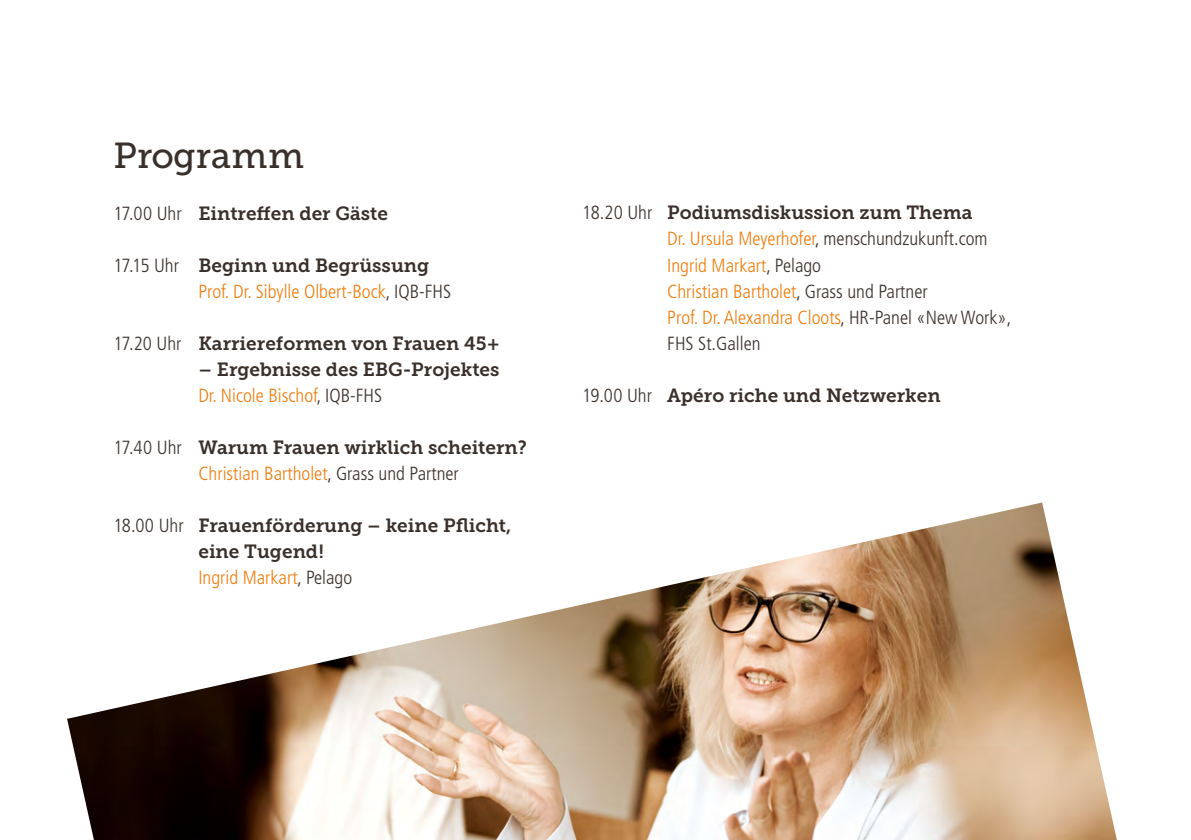
<style>
.page{position:relative;width:1191px;height:840px;background:#fff}
.page>*{position:absolute;margin:0;border:0;box-sizing:border-box;transform-origin:0 0}
._01_Headline_Museo_1{font:36px "Museo Slab 500";letter-spacing:.005em;color:#3a302b}
.f_Grundschrift{font:19px/26px "Museo Slab 700";color:#3a302b}
.f_Grundschrift-2{font:300 condensed 19px "Frutiger";color:#ef7c0c}
.f_Grundschrift-3{font:300 condensed 19px/26px "Frutiger";color:#3a302b}
.s1{font-family:"Frutiger";font-weight:300;font-stretch:condensed}
.s2{color:#3a302b}
.s3{font-family:"Frutiger";font-weight:300;font-stretch:condensed;color:#ef7c0c}
.s4{color:#ef7c0c}
</style>
<div class="page">
<img style="left:67px;top:502px;width:1049px;height:337px">
<p class="_01_Headline_Museo_1" style="left:113px;top:135px;width:192px">Programm</p>
<p class="f_Grundschrift" style="left:113px;top:200px;width:276px"><span class="s1">17.00 Uhr</span> Eintreffen der Gäste</p>
<p class="f_Grundschrift" style="left:113px;top:252px;width:317px"><span class="s1">17.15 Uhr</span> Beginn und Begrüssung</p>
<p class="f_Grundschrift-2" style="left:198px;top:280px;width:254px">Prof. Dr. Sibylle Olbert-Bock<span class="s2">, IQB-FHS</span></p>
<p class="f_Grundschrift" style="left:113px;top:330px;width:387px"><span class="s1">17.20 Uhr</span> Karriereformen von Frauen 45+</p>
<p class="f_Grundschrift" style="left:198px;top:356px;width:303px">– Ergebnisse des EBG-Projektes<br><span class="s3">Dr. Nicole Bischof</span><span class="s1">, IQB-FHS</span></p>
<p class="f_Grundschrift" style="left:113px;top:434px;width:415px"><span class="s1">17.40 Uhr</span> Warum Frauen wirklich scheitern?</p>
<p class="f_Grundschrift-2" style="left:198px;top:462px;width:262px">Christian Bartholet<span class="s2">, Grass und Partner</span></p>
<p class="f_Grundschrift" style="left:198px;top:512px;width:314px;text-indent:-85px"><span class="s1">18.00 Uhr</span> Frauenförderung – keine Pflicht, eine Tugend!</p>
<p class="f_Grundschrift-2" style="left:198px;top:566px;width:155px">Ingrid Markart<span class="s2">, Pelago</span></p>
<p class="f_Grundschrift" style="left:582px;top:200px;width:392px"><span class="s1">18.20 Uhr</span> Podiumsdiskussion zum Thema</p>
<p class="f_Grundschrift-3" style="left:667px;top:226px;width:322px"><span class="s4">Dr. Ursula Meyerhofer</span>, menschundzukunft.com</p>
<p class="f_Grundschrift-2" style="left:667px;top:254px;width:155px">Ingrid Markart<span class="s2">, Pelago</span></p>
<p class="f_Grundschrift-2" style="left:667px;top:280px;width:262px">Christian Bartholet<span class="s2">, Grass und Partner</span></p>
<p class="f_Grundschrift-3" style="left:667px;top:304px;width:345px"><span class="s4">Prof. Dr. Alexandra Cloots</span>, HR-Panel «New Work»,<br>FHS St.Gallen</p>
<p class="f_Grundschrift" style="left:582px;top:382px;width:360px"><span class="s1">19.00 Uhr</span> Apéro riche und Netzwerken</p>
</div>
